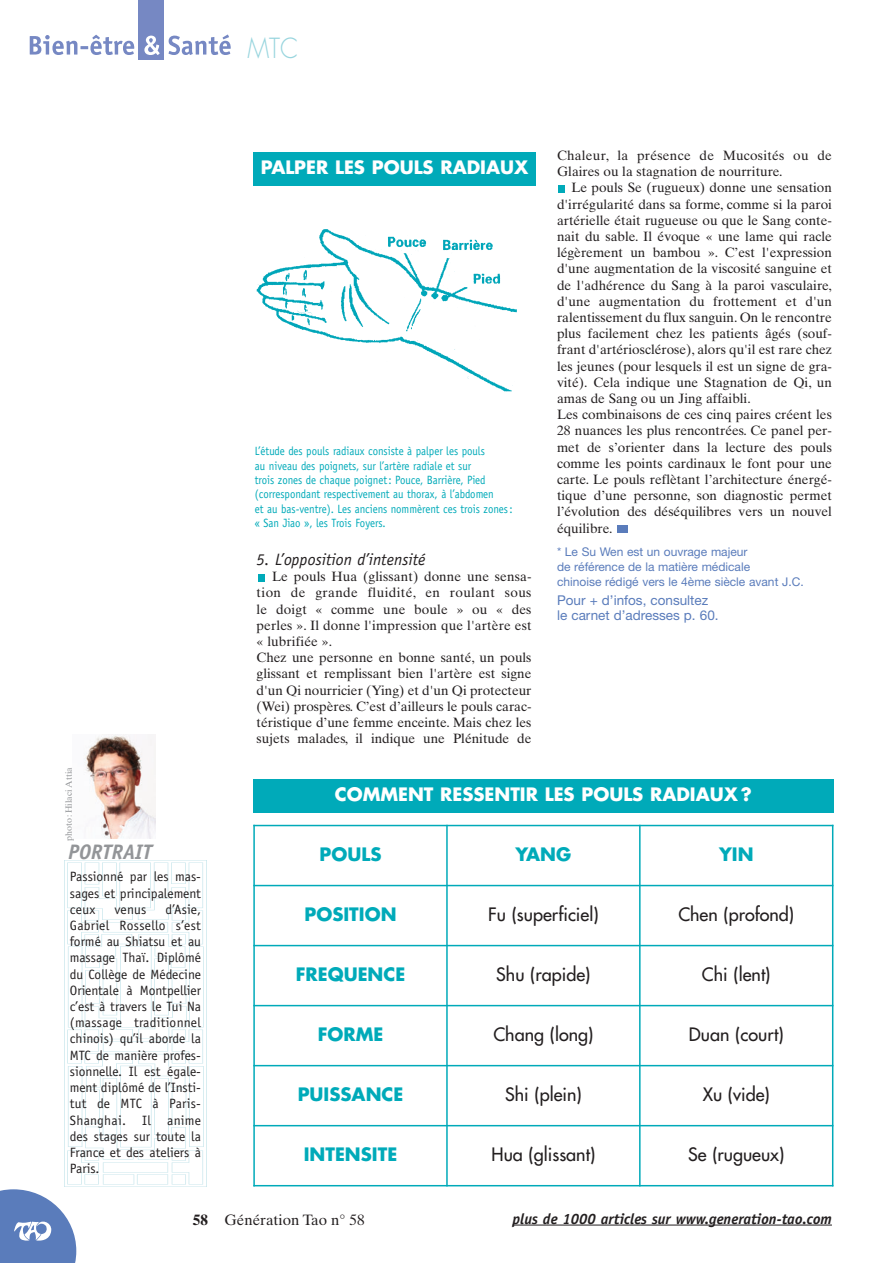
<style>
.page{position:relative;width:893px;height:1263px;background:#fff}
.page>*{position:absolute;margin:0;border:0;box-sizing:border-box;transform-origin:0 0}
.t1{font:300 27px "Futura";color:#98d5de;scale:.9 1}
.t2{font:italic 700 21px "Officina Sans";color:#939598}
.t3{font:18px "Futura";color:#231f20}
.t4{font:700 18px "Futura";color:#fff}
.t5{font:700 18px "Futura";color:#00aab9}
.t6{font:italic 16.5px "Officina Sans";color:#231f20}
.t7{font:italic 700 15px "Officina Sans";color:#231f20}
.t8{font:15px "Times Ten";color:#231f20}
.t9{font:13.5px/16.2px "Times Ten";color:#231f20}
.t10{font:13.5px/16.2px "Officina Sans";color:#231f20;text-align:justify}
.t11{font:13.5px/15px "Helvetica Neue";color:#5a7cbb}
.t12{font:12px/14.4px "Officina Sans";color:#00aab9;scale:.9 1}
.t13{font:12px/15px "Helvetica Neue";color:#5a7cbb}
.t14{font:9px "Times Ten";color:#939598}
.s1{font-weight:700}
</style>
<div class="page">
<svg style="left:0;top:1189px;width:76px;height:74px"></svg>
<div style="left:139px;top:0;width:25px;height:60px;background:#7688c3"></div>
<svg style="left:30px;top:35px;width:104px;height:20px"></svg>
<svg style="left:144px;top:36px;width:16px;height:19px"></svg>
<svg style="left:169px;top:35px;width:62px;height:20px"></svg>
<hr style="left:512px;top:1225px;width:320px;height:1px;background:#231f20">
<div style="left:258px;top:574px;width:7px;height:7px;background:#00aab9"></div>
<div style="left:559px;top:185px;width:6px;height:7px;background:#00aab9"></div>
<div style="left:617px;top:525px;width:10px;height:8px;background:#5a7cbb"></div>
<hr style="left:253px;top:825px;width:2px;height:361px;background:#00aab9">
<hr style="left:446px;top:825px;width:2px;height:361px;background:#00aab9">
<hr style="left:639px;top:825px;width:2px;height:361px;background:#00aab9">
<hr style="left:832px;top:825px;width:1px;height:361px;background:#00aab9">
<hr style="left:253px;top:825px;width:580px;height:1px;background:#00aab9">
<hr style="left:253px;top:885px;width:580px;height:1px;background:#00aab9">
<hr style="left:253px;top:945px;width:580px;height:1px;background:#00aab9">
<hr style="left:253px;top:1005px;width:580px;height:1px;background:#00aab9">
<hr style="left:253px;top:1065px;width:580px;height:1px;background:#00aab9">
<hr style="left:253px;top:1125px;width:580px;height:1px;background:#00aab9">
<hr style="left:253px;top:1185px;width:580px;height:1px;background:#00aab9">
<div style="left:253px;top:779px;width:580px;height:34px;background:#00aab9"></div>
<div style="left:253px;top:152px;width:283px;height:34px;background:#00aab9"></div>
<img style="left:65px;top:860px;width:141px;height:325px">
<img style="left:86px;top:736px;width:69px;height:102px">
<img style="left:256px;top:229px;width:261px;height:163px">
<p class="t14" style="left:65px;top:841px;width:76px;rotate:-90deg">photo : Hilaci Attia</p>
<h2 class="t2" style="left:68px;top:844px;width:86px">PORTRAIT</h2>
<p class="t10" style="left:70px;top:870px;width:133px">Passionné par les mas&shy;sages et principalement ceux</p>
<p class="t10" style="left:70px;top:902px;width:133px;text-indent:95px">d’Asie, Gabriel Rossello s’est formé au Shiatsu et au massage Thaï. Diplômé du Collège de Médecine Orientale à Montpellier c’est à travers le Tui Na (massage traditionnel chinois) qu’il aborde la MTC de manière profes&shy;sionnelle. Il est égale&shy;ment diplômé de l’Insti&shy;tut de MTC à Paris-Shanghai. Il anime des stages sur toute la France et des ateliers à Paris.</p>
<p class="t10" style="left:114px;top:902px;width:34px">venus</p>
<h1 class="t1" style="left:247px;top:36px;width:58px">MTC</h1>
<h3 class="t4" style="left:261px;top:159px;width:269px">PALPER LES POULS RADIAUX</h3>
<p class="t12" style="left:255px;top:445px;width:288px">L’étude des pouls radiaux consiste à palper les pouls<br>au niveau des poignets, sur l’artère radiale et sur<br>trois zones de chaque poignet: Pouce, Barrière, Pied (correspondant respectivement au thorax, à l’abdomen<br>et au bas-ventre). Les anciens nommèrent ces trois zones: « San Jiao », les Trois Foyers.</p>
<p class="t6" style="left:257px;top:553px;width:170px">5. L’opposition d’intensité</p>
<p class="t9" style="left:257px;top:570px;width:276px;text-indent:15px">Le pouls Hua (glissant) donne une sensa&shy;tion de grande fluidité, en roulant sous le doigt « comme une boule » ou « des perles ». Il donne l'impression que l'artère est « lubrifiée ».<br>Chez une personne en bonne santé, un pouls glissant et remplissant bien l'artère est signe d'un Qi nourricier (Ying) et d'un Qi protecteur (Wei) prospères. C’est d’ailleurs le pouls carac&shy;téristique d’une femme enceinte. Mais chez les sujets malades, il indique une Plénitude de</p>
<p class="t9" style="left:557px;top:149px;width:276px">Chaleur, la présence de Mucosités ou de<br>Glaires ou la stagnation de nourriture.</p>
<p class="t9" style="left:557px;top:181px;width:276px;text-indent:14px">Le pouls Se (rugueux) donne une sensation d'irrégularité dans sa forme, comme si la paroi artérielle était rugueuse ou que le Sang conte&shy;nait du sable. Il évoque « une lame qui racle légèrement un bambou ». C’est l'expression d'une augmentation de la viscosité sanguine et de l'adhérence du Sang à la paroi vasculaire, d'une augmentation du frottement et d'un ralentissement du flux sanguin. On le rencontre plus facilement chez les patients âgés (souf&shy;frant d'artériosclérose), alors qu'il est rare chez les jeunes (pour lesquels il est un signe de gra&shy;vité). Cela indique une Stagnation de Qi, un amas de Sang ou un Jing affaibli.<br>Les combinaisons de ces cinq paires créent les 28 nuances les plus rencontrées. Ce panel per&shy;met de s’orienter dans la lecture des pouls comme les points cardinaux le font pour une carte. Le pouls reflètant l’architecture énergé&shy;tique d’une personne, son diagnostic permet l’évolution des déséquilibres vers un nouvel équilibre.</p>
<p class="t13" style="left:557px;top:546px;width:248px">* Le Su Wen est un ouvrage majeur<br>de référence de la matière médicale<br>chinoise rédigé vers le 4ème siècle avant J.C.</p>
<p class="t11" style="left:557px;top:594px;width:163px">Pour + d’infos, consultez le carnet d’adresses p. 60.</p>
<h3 class="t4" style="left:335px;top:786px;width:418px">COMMENT RESSENTIR LES POULS RADIAUX ?</h3>
<h3 class="t5" style="left:320px;top:846px;width:63px">POULS</h3>
<h3 class="t5" style="left:515px;top:846px;width:57px">YANG</h3>
<h3 class="t5" style="left:719px;top:846px;width:36px">YIN</h3>
<h3 class="t5" style="left:304px;top:906px;width:94px">POSITION</h3>
<h3 class="t3" style="left:488px;top:905px;width:112px">Fu (superficiel)</h3>
<h3 class="t3" style="left:678px;top:905px;width:117px">Chen (profond)</h3>
<h3 class="t5" style="left:296px;top:966px;width:111px">FREQUENCE</h3>
<h3 class="t3" style="left:496px;top:965px;width:96px">Shu (rapide)</h3>
<h3 class="t3" style="left:702px;top:965px;width:70px">Chi (lent)</h3>
<h3 class="t5" style="left:318px;top:1026px;width:67px">FORME</h3>
<h3 class="t3" style="left:493px;top:1025px;width:102px">Chang (long)</h3>
<h3 class="t3" style="left:689px;top:1025px;width:96px">Duan (court)</h3>
<h3 class="t5" style="left:298px;top:1086px;width:107px">PUISSANCE</h3>
<h3 class="t3" style="left:505px;top:1085px;width:78px">Shi (plein)</h3>
<h3 class="t3" style="left:703px;top:1085px;width:69px">Xu (vide)</h3>
<h3 class="t5" style="left:304px;top:1146px;width:95px">INTENSITE</h3>
<h3 class="t3" style="left:492px;top:1145px;width:105px">Hua (glissant)</h3>
<h3 class="t3" style="left:688px;top:1145px;width:98px">Se (rugueux)</h3>
<p class="t8" style="left:193px;top:1214px;width:173px"><span class="s1">58</span> Génération Tao n° 58</p>
<p class="t7" style="left:512px;top:1213px;width:321px">plus de 1000 articles sur www.generation-tao.com</p>
</div>
